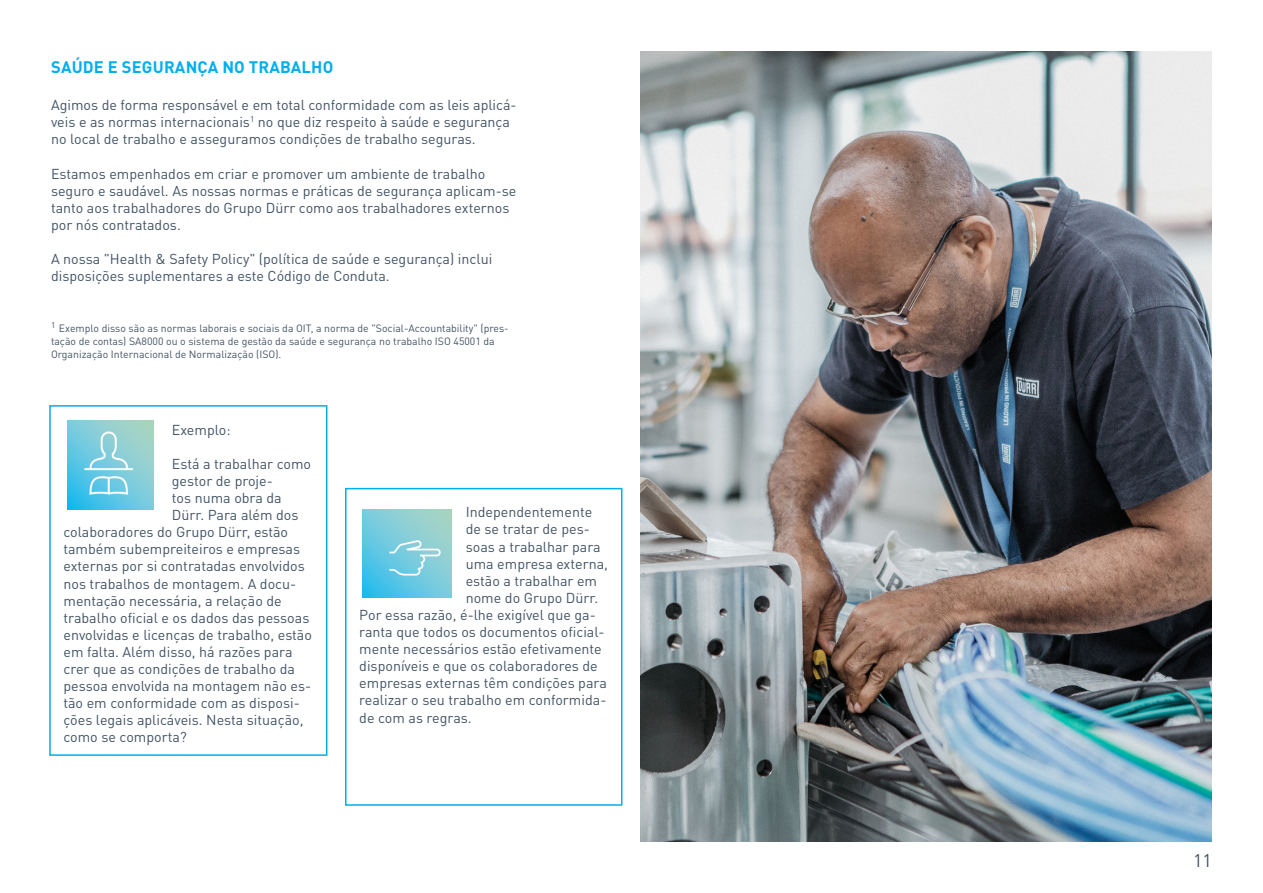
<style>
.page{position:relative;width:1263px;height:893px;background:#fff}
.page>*{position:absolute;margin:0;border:0;box-sizing:border-box;transform-origin:0 0}
.t1{font:18px "DIN Pro";color:#425465}
.Zwischenüberschrift{font:700 16.5px "DIN Pro";letter-spacing:.01em;color:#00aeef}
.Fließtext{font:14.25px/17.1px "DIN Pro";color:#425465}
.Fließtext-2{font:10.5px/12.6px "DIN Pro";color:#425465}
.Fließtext-3{font:8.25px "DIN Pro";color:#425465}
</style>
<div class="page">
<img style="left:640px;top:51px;width:572px;height:791px">
<div style="left:49px;top:405px;width:278px;height:351px;border:2px solid #00aeef"></div>
<img style="left:67px;top:421px;width:86px;height:88px">
<div style="left:345px;top:488px;width:277px;height:318px;border:2px solid #00aeef"></div>
<img style="left:363px;top:509px;width:88px;height:89px">
<p class="Zwischenüberschrift" style="left:51px;top:53px;width:284px">SAÚDE E SEGURANÇA NO TRABALHO</p>
<p class="Fließtext" style="left:51px;top:95px;width:467px">Agimos de forma responsável e em total conformidade com as leis aplicá&shy;veis e as normas internacionais<sup>1</sup> no que diz respeito à saúde e segurança no local de trabalho e asseguramos condições de trabalho seguras.</p>
<p class="Fließtext" style="left:51px;top:163px;width:467px">Estamos empenhados em criar e promover um ambiente de trabalho seguro e saudável. As nossas normas e práticas de segurança aplicam-se tanto aos trabalhadores do Grupo Dürr como aos trabalhadores externos por nós contratados.</p>
<p class="Fließtext" style="left:51px;top:249px;width:443px">A nossa "Health &amp; Safety Policy" (política de saúde e segurança) inclui disposições suplementares a este Código de Conduta.</p>
<p class="Fließtext-3" style="left:51px;top:318px;width:6px">1</p>
<p class="Fließtext-2" style="left:51px;top:321px;width:459px;text-indent:8px">Exemplo disso são as normas laborais e sociais da OIT, a norma de "Social-Accountability" (pres&shy;tação de contas) SA8000 ou o sistema de gestão da saúde e segurança no trabalho ISO 45001 da<br>Organização Internacional de Normalização (ISO).</p>
<p class="Fließtext" style="left:172px;top:419px;width:60px">Exemplo:</p>
<p class="Fließtext" style="left:172px;top:454px;width:141px">Está a trabalhar como</p>
<p class="Fließtext" style="left:172px;top:471px;width:102px">gestor de proje-</p>
<p class="Fließtext" style="left:172px;top:488px;width:111px">tos numa obra da</p>
<p class="Fließtext" style="left:172px;top:505px;width:128px">Dürr. Para além dos</p>
<p class="Fließtext" style="left:63px;top:522px;width:226px">colaboradores do Grupo Dürr, estão</p>
<p class="Fließtext" style="left:63px;top:539px;width:238px">também subempreiteiros e empresas</p>
<p class="Fließtext" style="left:63px;top:556px;width:243px">externas por si contratadas envolvidos</p>
<p class="Fließtext" style="left:63px;top:573px;width:234px">nos trabalhos de montagem. A docu-</p>
<p class="Fließtext" style="left:63px;top:590px;width:220px">mentação necessária, a relação de</p>
<p class="Fließtext" style="left:63px;top:608px;width:247px">trabalho oficial e os dados das pessoas</p>
<p class="Fließtext" style="left:63px;top:625px;width:250px">envolvidas e licenças de trabalho, estão</p>
<p class="Fließtext" style="left:63px;top:642px;width:231px">em falta. Além disso, há razões para</p>
<p class="Fließtext" style="left:63px;top:659px;width:233px">crer que as condições de trabalho da</p>
<p class="Fließtext" style="left:63px;top:676px;width:249px">pessoa envolvida na montagem não es-</p>
<p class="Fließtext" style="left:63px;top:693px;width:238px">tão em conformidade com as disposi-</p>
<p class="Fließtext" style="left:63px;top:710px;width:242px">ções legais aplicáveis. Nesta situação,</p>
<p class="Fließtext" style="left:63px;top:727px;width:125px">como se comporta?</p>
<p class="Fließtext" style="left:466px;top:502px;width:128px">Independentemente</p>
<p class="Fließtext" style="left:466px;top:519px;width:126px">de se tratar de pes-</p>
<p class="Fließtext" style="left:466px;top:536px;width:136px">soas a trabalhar para</p>
<p class="Fließtext" style="left:466px;top:554px;width:144px">uma empresa externa,</p>
<p class="Fließtext" style="left:466px;top:571px;width:133px">estão a trabalhar em</p>
<p class="Fließtext" style="left:466px;top:588px;width:131px">nome do Grupo Dürr.</p>
<p class="Fließtext" style="left:359px;top:605px;width:238px">Por essa razão, é-lhe exigível que ga-</p>
<p class="Fließtext" style="left:359px;top:622px;width:247px">ranta que todos os documentos oficial-</p>
<p class="Fließtext" style="left:359px;top:639px;width:244px">mente necessários estão efetivamente</p>
<p class="Fließtext" style="left:359px;top:656px;width:240px">disponíveis e que os colaboradores de</p>
<p class="Fließtext" style="left:359px;top:673px;width:249px">empresas externas têm condições para</p>
<p class="Fließtext" style="left:359px;top:690px;width:249px">realizar o seu trabalho em conformida-</p>
<p class="Fließtext" style="left:359px;top:707px;width:111px">de com as regras.</p>
<p class="t1" style="left:1193px;top:847px;width:20px">11</p>
</div>
